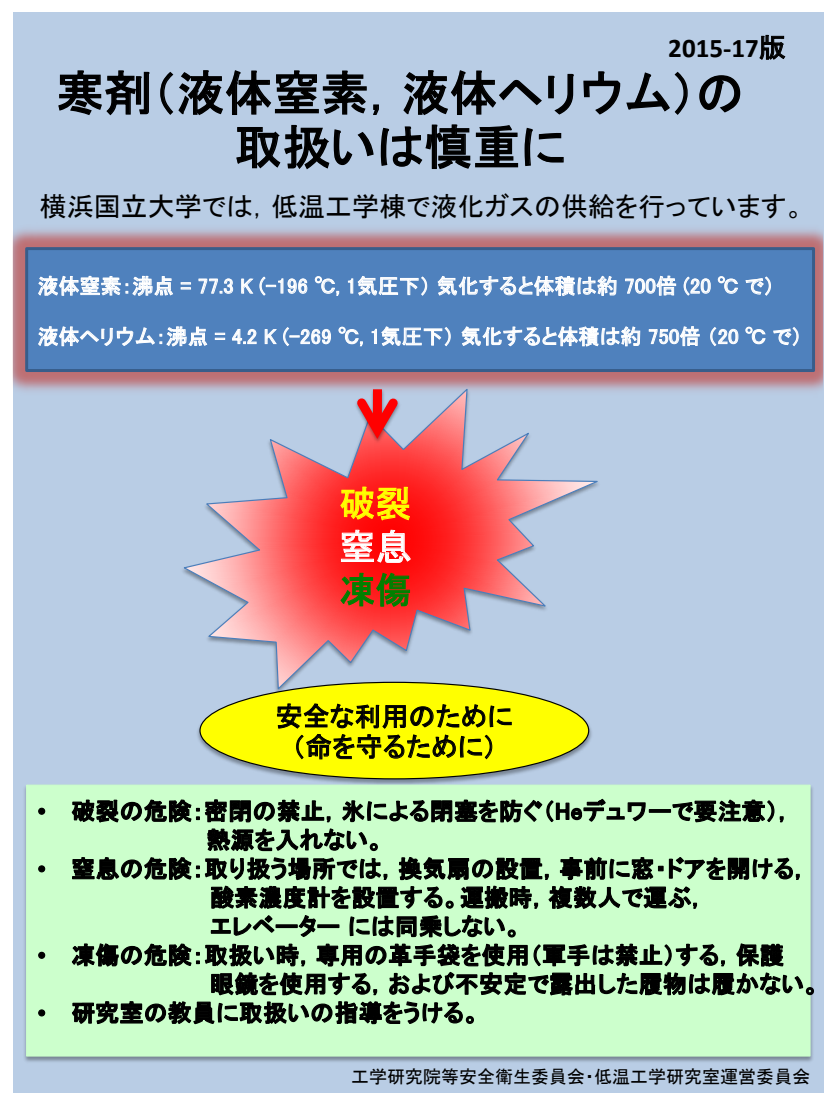
<style>
.page{position:relative;width:836px;height:1106px;background:#fff}
.page>*{position:absolute;margin:0;border:0;box-sizing:border-box;transform-origin:0 0}
.t1{font:48px/54px "MS P Gothic";letter-spacing:.005em;color:#000;text-align:center}
.t2{font:36px "MS P Gothic";color:#ff0}
.t3{font:36px "MS P Gothic";color:#fff}
.t4{font:36px "MS P Gothic";color:#008000}
.t5{font:27px/30.5px "MS P Gothic";color:#000;text-align:center}
.t6{font:700 27px "Calibri";color:#000}
.t7{font:21px "MS P Gothic";letter-spacing:.005em;color:#fff}
.t8{font:18px "MS P Gothic";color:#000}
.s1{font-family:"MS P Gothic";font-weight:400}
</style>
<div class="page">
<div style="left:13px;top:13px;width:810px;height:1080px;background:#b9cde5"></div>
<svg style="left:58px;top:70px;width:92px;height:46px"></svg>
<svg style="left:160px;top:70px;width:219px;height:46px"></svg>
<svg style="left:403px;top:70px;width:171px;height:46px"></svg>
<svg style="left:583px;top:71px;width:105px;height:44px"></svg>
<svg style="left:699px;top:75px;width:42px;height:38px"></svg>
<svg style="left:236px;top:124px;width:138px;height:46px"></svg>
<svg style="left:380px;top:124px;width:184px;height:45px"></svg>
<img style="left:13px;top:229px;width:810px;height:162px">
<div style="left:25px;top:247px;width:790px;height:125px;background:#4f81bd;border:3px solid #385d8a"></div>
<svg style="left:745px;top:276px;width:26px;height:20px"></svg>
<svg style="left:745px;top:326px;width:20px;height:18px"></svg>
<svg style="left:773px;top:327px;width:25px;height:19px"></svg>
<svg style="left:759px;top:35px;width:26px;height:25px"></svg>
<svg style="left:183px;top:448px;width:415px;height:231px"></svg>
<svg style="left:339px;top:486px;width:71px;height:35px;background:#ff5a0e"></svg>
<svg style="left:340px;top:529px;width:71px;height:34px;background:#ff5353"></svg>
<svg style="left:340px;top:572px;width:70px;height:35px;background:#b13b14"></svg>
<img style="left:332px;top:448px;width:90px;height:38px">
<svg style="left:38px;top:275px;width:700px;height:173px"></svg>
<img style="left:197px;top:679px;width:395px;height:91px">
<img style="left:254px;top:687px;width:280px;height:95px">
<div style="left:200px;top:682px;width:388px;height:97px;background:#ff0;border-radius:50%"></div>
<svg style="left:277px;top:703px;width:235px;height:56px"></svg>
<img style="left:24px;top:782px;width:789px;height:280px">
<div style="left:26px;top:784px;width:784px;height:272px;background:#cfc;border:1px solid #cfc"></div>
<svg style="left:38px;top:807px;width:8px;height:8px"></svg>
<svg style="left:38px;top:865px;width:8px;height:8px"></svg>
<svg style="left:38px;top:951px;width:8px;height:8px"></svg>
<svg style="left:38px;top:1009px;width:8px;height:8px"></svg>
<svg style="left:71px;top:797px;width:743px;height:228px"></svg>
<p class="t6" style="left:668px;top:29px;width:119px">2015-17<span class="s1">版</span></p>
<h1 class="t1" style="left:56px;top:66px;width:689px">寒剤（液体窒素，液体ヘリウム）の取扱いは慎重に</h1>
<p class="t5" style="left:40px;top:191px;width:766px">横浜国立大学では，低温工学棟で液化ガスの供給を行っています。</p>
<p class="t7" style="left:37px;top:275px;width:738px">液体窒素：沸点 = 77.3 K (-196 ℃, 1気圧下）気化すると体積は約 700倍 (20 ℃ で）</p>
<p class="t7" style="left:37px;top:326px;width:766px">液体ヘリウム：沸点 = 4.2 K (-269 ℃, 1気圧下）気化すると体積は約 750倍（20 ℃ で）</p>
<h2 class="t2" style="left:339px;top:485px;width:74px">破裂</h2>
<h2 class="t3" style="left:339px;top:528px;width:74px">窒息</h2>
<h2 class="t4" style="left:339px;top:572px;width:74px">凍傷</h2>
<p class="t5" style="left:275px;top:701px;width:239px">安全な利用のために（命を守るために）</p>
<p class="t8" style="left:351px;top:1067px;width:460px">工学研究院等安全衛生委員会・低温工学研究室運営委員会</p>
</div>
